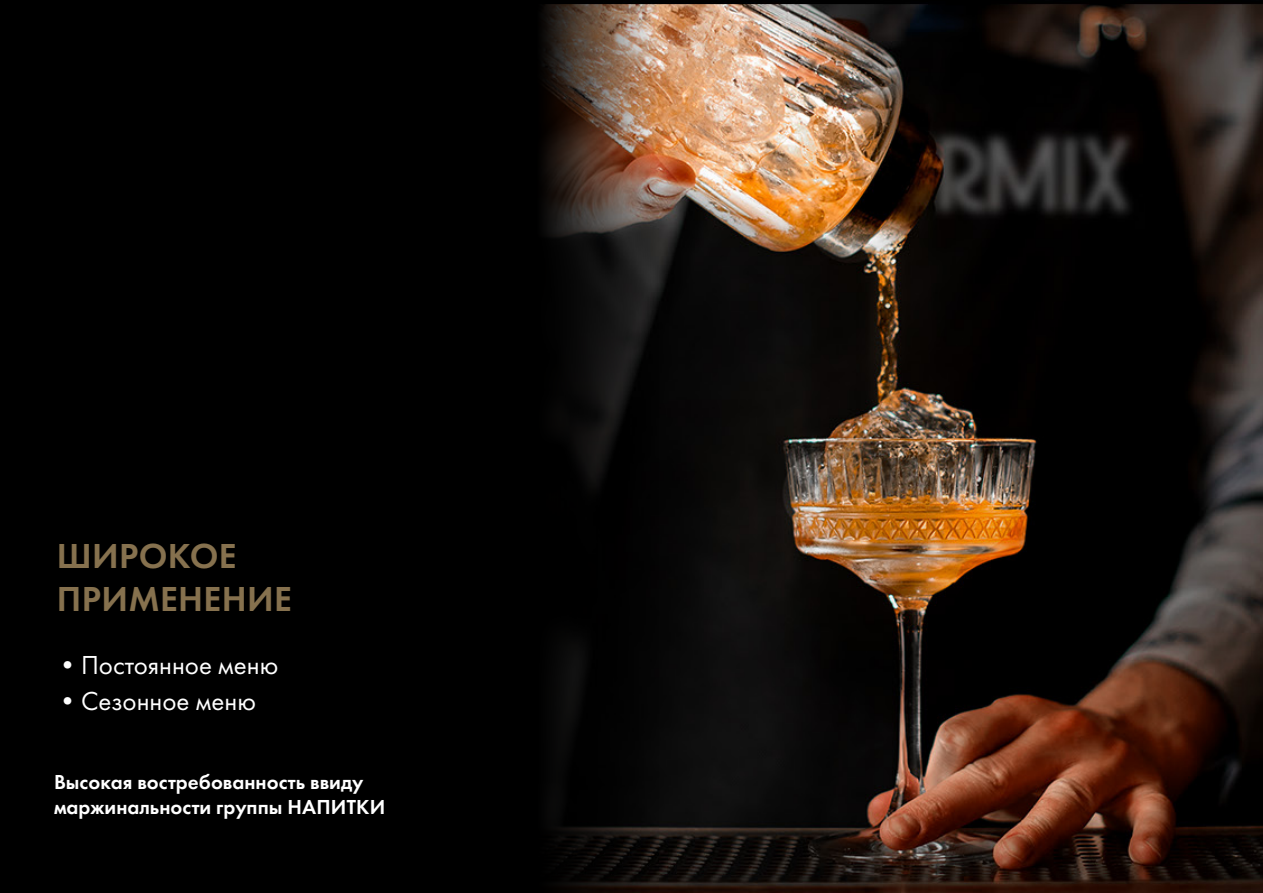
<style>
.page{position:relative;width:1263px;height:893px;background:#000}
.page>*{position:absolute;margin:0;border:0;box-sizing:border-box;transform-origin:0 0}
.t1{font:600 36px/43.2px "Futura PT";letter-spacing:.01em;color:#86714e}
.t2{font:27px "Futura PT";color:#fff}
.t3{font:600 21px/25.2px "Futura PT";color:#fff}
</style>
<div class="page">
<img style="left:542px;top:4px;width:721px;height:889px">
<h1 class="t1" style="left:57px;top:534px;width:237px">ШИРОКОЕ<br>ПРИМЕНЕНИЕ</h1>
<p class="t2" style="left:54px;top:649px;width:226px">•Постоянное меню</p>
<p class="t2" style="left:54px;top:685px;width:203px">•Сезонное меню</p>
<p class="t3" style="left:54px;top:769px;width:333px">Высокая востребованность ввиду маржинальности группы НАПИТКИ</p>
</div>
